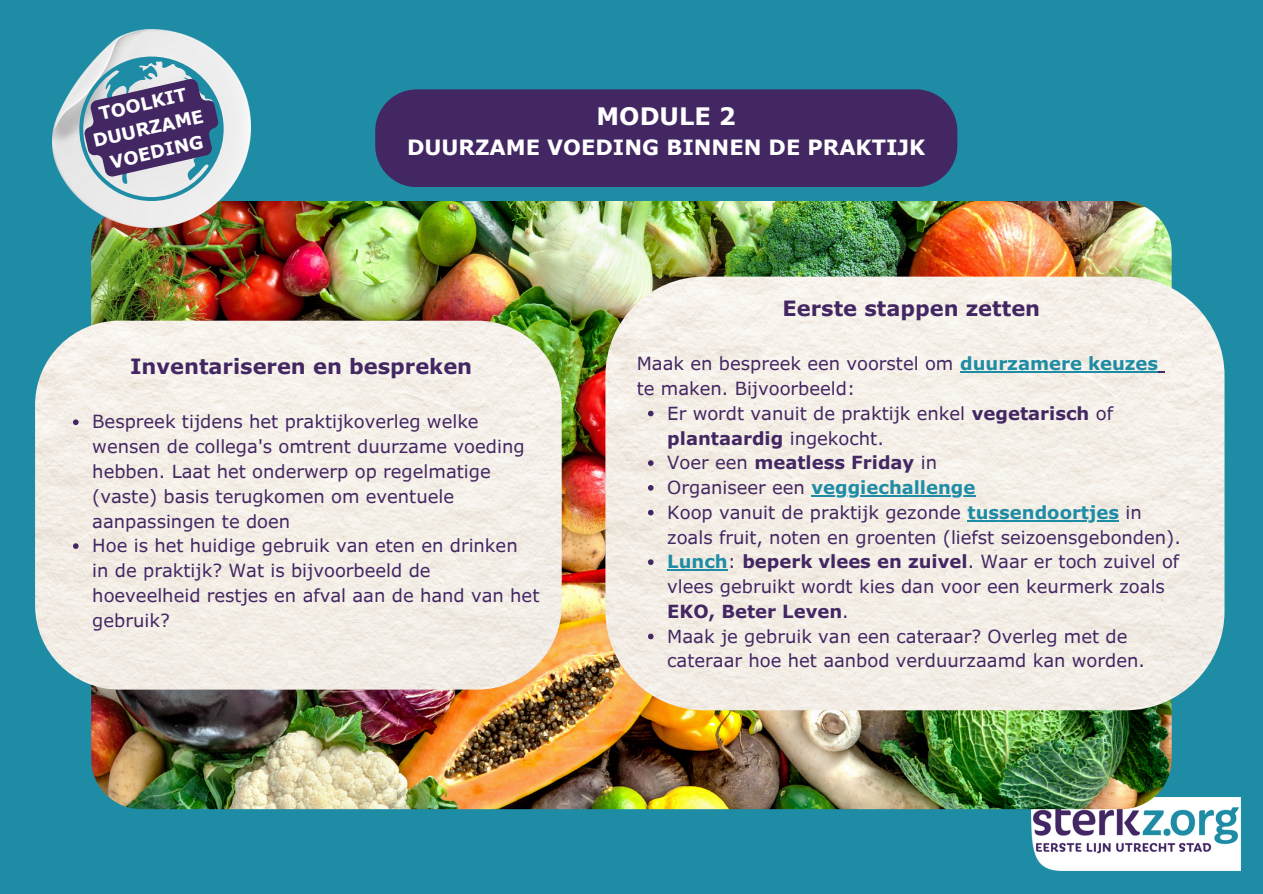
<style>
.page{position:relative;width:1263px;height:894px;background:#fff}
.page>*{position:absolute;margin:0;border:0;box-sizing:border-box;transform-origin:0 0}
.t1{font:700 24px "Verdana Pro";color:#fff}
.t2{font:700 21px "Verdana Pro";color:#432763}
.t3{font:700 21px "Verdana Pro";color:#fff}
.t4{font:18px/24.8px "Verdana Pro";color:#432763}
.t5{font:700 18px "Verdana Pro";color:#1f8ca5}
.t6{font:700 18px "Verdana Pro";color:#432763}
.t7{font:700 17.85px/24.8px "Verdana Pro";color:#fff;text-align:center}
.s1{font-weight:700;color:#1f8ca5}
.s2{font-weight:700}
.s3{font-weight:400}
.s4{font-weight:400;color:#432763}
</style>
<div class="page">
<div style="left:0;top:0;width:1263px;height:893px;background:#1f8ca5"></div>
<img style="left:1031px;top:797px;width:209px;height:73px">
<div style="left:375px;top:89px;width:582px;height:98px;background:#432763"></div>
<img style="left:91px;top:201px;width:1081px;height:608px;border-radius:50px">
<img style="left:35px;top:320px;width:527px;height:369px;border-radius:84px">
<img style="left:53px;top:29px;width:198px;height:198px">
<img style="left:605px;top:276px;width:619px;height:434px;border-radius:99px">
<svg style="left:73px;top:419px;width:6px;height:6px"></svg>
<svg style="left:73px;top:543px;width:6px;height:5px"></svg>
<hr style="left:960px;top:371px;width:198px;height:1px;background:#1f8ca5">
<svg style="left:648px;top:410px;width:6px;height:6px"></svg>
<svg style="left:648px;top:460px;width:6px;height:6px"></svg>
<svg style="left:648px;top:485px;width:6px;height:5px"></svg>
<hr style="left:811px;top:495px;width:164px;height:1px;background:#1f8ca5">
<svg style="left:648px;top:509px;width:6px;height:6px"></svg>
<hr style="left:968px;top:520px;width:151px;height:1px;background:#1f8ca5">
<svg style="left:648px;top:559px;width:6px;height:6px"></svg>
<hr style="left:667px;top:569px;width:61px;height:1px;background:#1f8ca5">
<svg style="left:648px;top:633px;width:6px;height:6px"></svg>
<svg style="left:78px;top:57px;width:147px;height:144px;background:#7d84a3"></svg>
<p class="t7" style="left:85px;top:104px;width:114px;rotate:-13deg">TOOLKIT<br>DUURZAME</p>
<p class="t7" style="left:108px;top:150px;width:96px;rotate:-13deg">VOEDING</p>
<h3 class="t1" style="left:596px;top:101px;width:141px">MODULE 2</h3>
<h3 class="t3" style="left:407px;top:134px;width:520px">DUURZAME VOEDING BINNEN DE PRAKTIJK</h3>
<p class="t2" style="left:130px;top:353px;width:344px">Inventariseren en bespreken</p>
<p class="t4" style="left:92px;top:409px;width:434px">Bespreek tijdens het praktijkoverleg welke wensen de collega's omtrent duurzame voeding hebben. Laat het onderwerp op regelmatige (vaste) basis terugkomen om eventuele aanpassingen te doen</p>
<h2 class="t4" style="left:92px;top:532px;width:449px">Hoe is het huidige gebruik van eten en drinken<br>in de praktijk? Wat is bijvoorbeeld de hoeveelheid restjes en afval aan de hand van het gebruik?</h2>
<p class="t2" style="left:782px;top:295px;width:259px">Eerste stappen zetten</p>
<p class="t4" style="left:637px;top:350px;width:523px">Maak en bespreek een voorstel om <span class="s1">duurzamere keuzes</span></p>
<p class="t4" style="left:637px;top:375px;width:220px">te maken. Bijvoorbeeld:</p>
<p class="t4" style="left:667px;top:400px;width:447px">Er wordt vanuit de praktijk enkel <span class="s2">vegetarisch</span> of <span class="s2">plantaardig</span> ingekocht.</p>
<p class="t6" style="left:667px;top:451px;width:271px"><span class="s3">Voer een</span> meatless Friday <span class="s3">in</span></p>
<p class="t5" style="left:667px;top:476px;width:310px"><span class="s4">Organiseer een</span> veggiechallenge</p>
<p class="t4" style="left:667px;top:499px;width:476px">Koop vanuit de praktijk gezonde <span class="s1">tussendoortjes</span> in</p>
<p class="t4" style="left:667px;top:524px;width:515px">zoals fruit, noten en groenten (liefst seizoensgebonden).<br><span class="s1">Lunch</span>: <span class="s2">beperk vlees en zuivel</span>. Waar er toch zuivel of</p>
<p class="t4" style="left:667px;top:573px;width:499px">vlees gebruikt wordt kies dan voor een keurmerk zoals<br><span class="s2">EKO, Beter Leven</span>.<br>Maak je gebruik van een cateraar? Overleg met de</p>
<h2 class="t4" style="left:667px;top:647px;width:479px">cateraar hoe het aanbod verduurzaamd kan worden.</h2>
</div>
